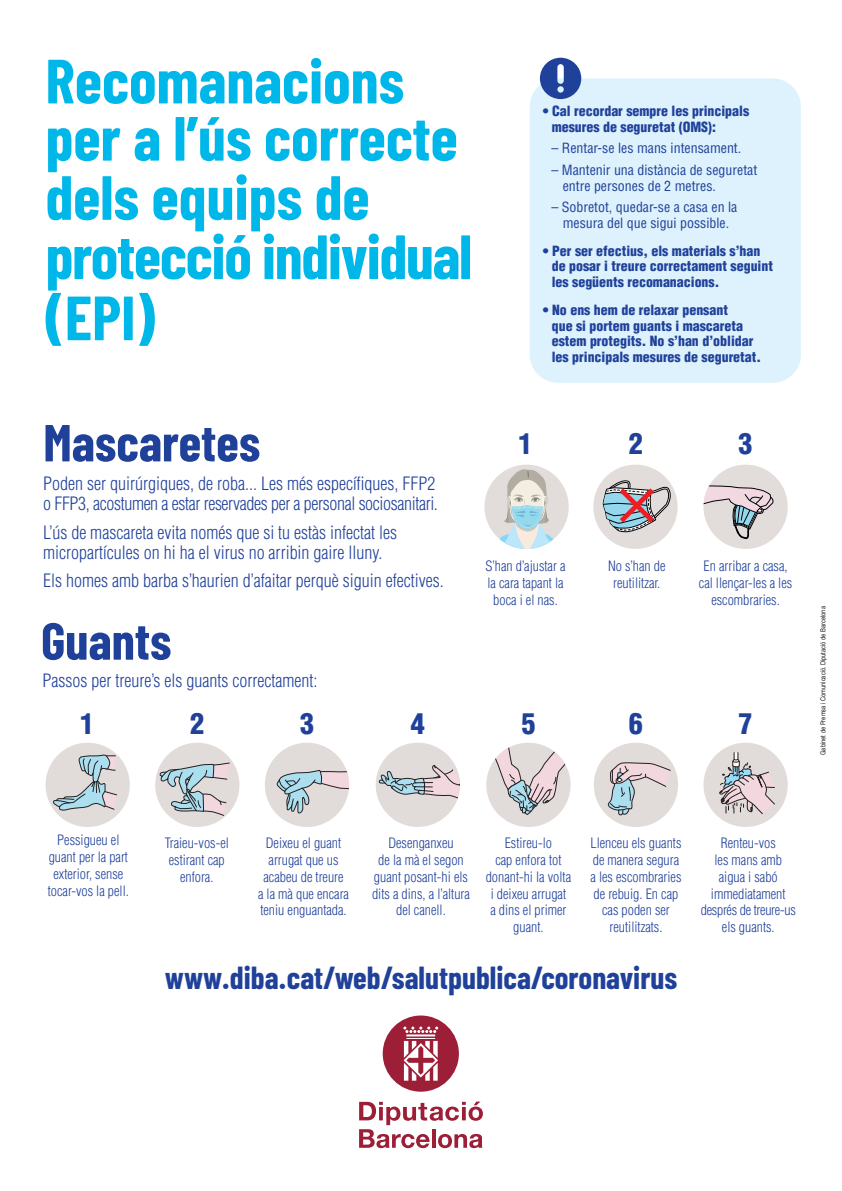
<style>
.page{position:relative;width:842px;height:1191px;background:#fff}
.page>*{position:absolute;margin:0;border:0;box-sizing:border-box;transform-origin:0 0}
.t1{font:700 62.3px/59.2px "Barlow Condensed";color:#00b7ea}
.t2{font:700 52px "Barlow Condensed";color:#20419a}
.t3{font:700 31.2px "Barlow Condensed";color:#20419a}
.t4{font:900 condensed 28.2px "Helvetica";color:#20419a}
.t5{font:300 condensed 18px/20px "Helvetica";color:#20419a}
.t6{font:300 condensed 18px/20px "Helvetica";letter-spacing:-.02em;color:#20419a}
.t7{font:300 condensed 14px/16.8px "Helvetica";color:#20419a;text-align:center}
.t8{font:900 condensed 13.8px/15.7px "Helvetica";color:#20419a}
.t9{font:condensed 13.8px/15.7px "Helvetica";color:#20419a}
.t10{font:condensed 7px "Helvetica";color:#231f20}
</style>
<div class="page">
<div style="left:593px;top:464px;width:85px;height:85px;background:#e2ddda;border-radius:50%"></div>
<div style="left:530px;top:78px;width:271px;height:305px;background:#ddf2fc;border-radius:28px"></div>
<svg style="left:359px;top:1101px;width:124px;height:47px"></svg>
<svg style="left:383px;top:1015px;width:76px;height:76px"></svg>
<div style="left:46px;top:742px;width:84px;height:85px;background:#e1dcda;border-radius:42px"></div>
<svg style="left:53px;top:754px;width:65px;height:56px"></svg>
<div style="left:155px;top:742px;width:84px;height:85px;background:#e1dcda;border-radius:42px"></div>
<svg style="left:159px;top:762px;width:71px;height:54px"></svg>
<div style="left:265px;top:742px;width:84px;height:85px;background:#e1dcda;border-radius:42px"></div>
<svg style="left:277px;top:770px;width:72px;height:43px"></svg>
<div style="left:376px;top:742px;width:84px;height:85px;background:#e1dcda;border-radius:42px"></div>
<svg style="left:379px;top:765px;width:81px;height:37px"></svg>
<div style="left:486px;top:742px;width:85px;height:85px;background:#e1dcda;border-radius:42px"></div>
<svg style="left:493px;top:743px;width:74px;height:71px"></svg>
<div style="left:594px;top:742px;width:84px;height:85px;background:#e1dcda;border-radius:42px"></div>
<svg style="left:608px;top:762px;width:63px;height:53px"></svg>
<div style="left:703px;top:464px;width:85px;height:85px;background:#e2ddda;border-radius:50%"></div>
<svg style="left:703px;top:485px;width:70px;height:54px"></svg>
<div style="left:484px;top:464px;width:85px;height:85px;background:#e2ddda;border-radius:42px"></div>
<svg style="left:489px;top:469px;width:74px;height:80px"></svg>
<div style="left:703px;top:742px;width:85px;height:85px;background:#e1dcda;border-radius:42px"></div>
<svg style="left:719px;top:744px;width:56px;height:83px"></svg>
<svg style="left:540px;top:58px;width:41px;height:41px"></svg>
<svg style="left:603px;top:480px;width:68px;height:52px"></svg>
<p class="t1" style="left:46px;top:50px;width:428px">Recomanacions per a l’ús correcte dels equips de protecció individual (EPI)</p>
<p class="t8" style="left:552px;top:103px;width:199px;text-indent:-9px">• Cal recordar sempre les principals mesures de seguretat (OMS):</p>
<p class="t9" style="left:551px;top:140px;width:191px">– Rentar-se les mans intensament.</p>
<p class="t9" style="left:563px;top:162px;width:196px;text-indent:-11px">– Mantenir una distància de seguretat entre persones de 2 metres.</p>
<p class="t9" style="left:551px;top:199px;width:188px;text-align:center">– Sobretot, quedar-se a casa en la mesura del que sigui possible.</p>
<p class="t8" style="left:552px;top:243px;width:223px;text-indent:-9px">• Per ser efectius, els materials s’han de posar i treure correctament seguint les següents recomanacions.</p>
<p class="t8" style="left:552px;top:302px;width:211px;text-indent:-9px">• No ens hem de relaxar pensant<br>que si portem guants i mascareta estem protegits. No s’han d’oblidar les principals mesures de seguretat.</p>
<p class="t2" style="left:43px;top:410px;width:218px">Mascaretes</p>
<p class="t6" style="left:43px;top:473px;width:396px">Poden ser quirúrgiques, de roba... Les més específiques, FFP2 o FFP3, acostumen a estar reservades per a personal sociosanitari.</p>
<p class="t5" style="left:43px;top:522px;width:356px">L’ús de mascareta evita només que si tu estàs infectat les micropartícules on hi ha el virus no arribin gaire lluny.</p>
<p class="t5" style="left:43px;top:570px;width:402px">Els homes amb barba s’haurien d’afaitar perquè siguin efectives.</p>
<p class="t2" style="left:41px;top:608px;width:132px">Guants</p>
<p class="t4" style="left:518px;top:425px;width:16px">1</p>
<p class="t4" style="left:629px;top:425px;width:16px">2</p>
<p class="t4" style="left:738px;top:425px;width:16px">3</p>
<p class="t7" style="left:486px;top:557px;width:81px">S’han d’ajustar a la cara tapant la boca i el nas.</p>
<p class="t7" style="left:608px;top:557px;width:59px">No s’han de reutilitzar.</p>
<p class="t7" style="left:699px;top:557px;width:95px">En arribar a casa, cal llençar-les a les escombraries.</p>
<p class="t5" style="left:43px;top:670px;width:276px">Passos per treure’s els guants correctament:</p>
<p class="t4" style="left:300px;top:705px;width:16px">3</p>
<p class="t4" style="left:411px;top:705px;width:16px">4</p>
<p class="t4" style="left:521px;top:705px;width:16px">5</p>
<p class="t4" style="left:629px;top:705px;width:16px">6</p>
<p class="t4" style="left:738px;top:705px;width:16px">7</p>
<p class="t4" style="left:80px;top:705px;width:16px">1</p>
<p class="t4" style="left:190px;top:705px;width:16px">2</p>
<p class="t10" style="left:819px;top:755px;width:150px;rotate:-90deg">Gabinet de Premsa i Comunicació. Diputació de Barcelona</p>
<p class="t7" style="left:48px;top:831px;width:83px">Pessigueu el guant per la part exterior, sense tocar-vos la pell.</p>
<p class="t7" style="left:165px;top:834px;width:66px">Traieu-vos-el estirant cap enfora.</p>
<p class="t7" style="left:258px;top:834px;width:92px">Deixeu el guant arrugat que us acabeu de treure<br>a la mà que encara teniu enguantada.</p>
<p class="t7" style="left:372px;top:834px;width:99px">Desenganxeu<br>de la mà el segon guant posant-hi els dits a dins, a l’altura del canell.</p>
<p class="t7" style="left:486px;top:834px;width:87px">Estireu-lo<br>cap enfora tot donant-hi la volta i deixeu arrugat<br>a dins el primer guant.</p>
<p class="t7" style="left:590px;top:834px;width:92px">Llenceu els guants de manera segura a les escombraries de rebuig. En cap cas poden ser reutilitzats.</p>
<p class="t7" style="left:701px;top:834px;width:96px">Renteu-vos<br>les mans amb aigua i sabó immediatament després de treure-us els guants.</p>
<p class="t3" style="left:165px;top:958px;width:514px">www.diba.cat/web/salutpublica/coronavirus</p>
</div>
